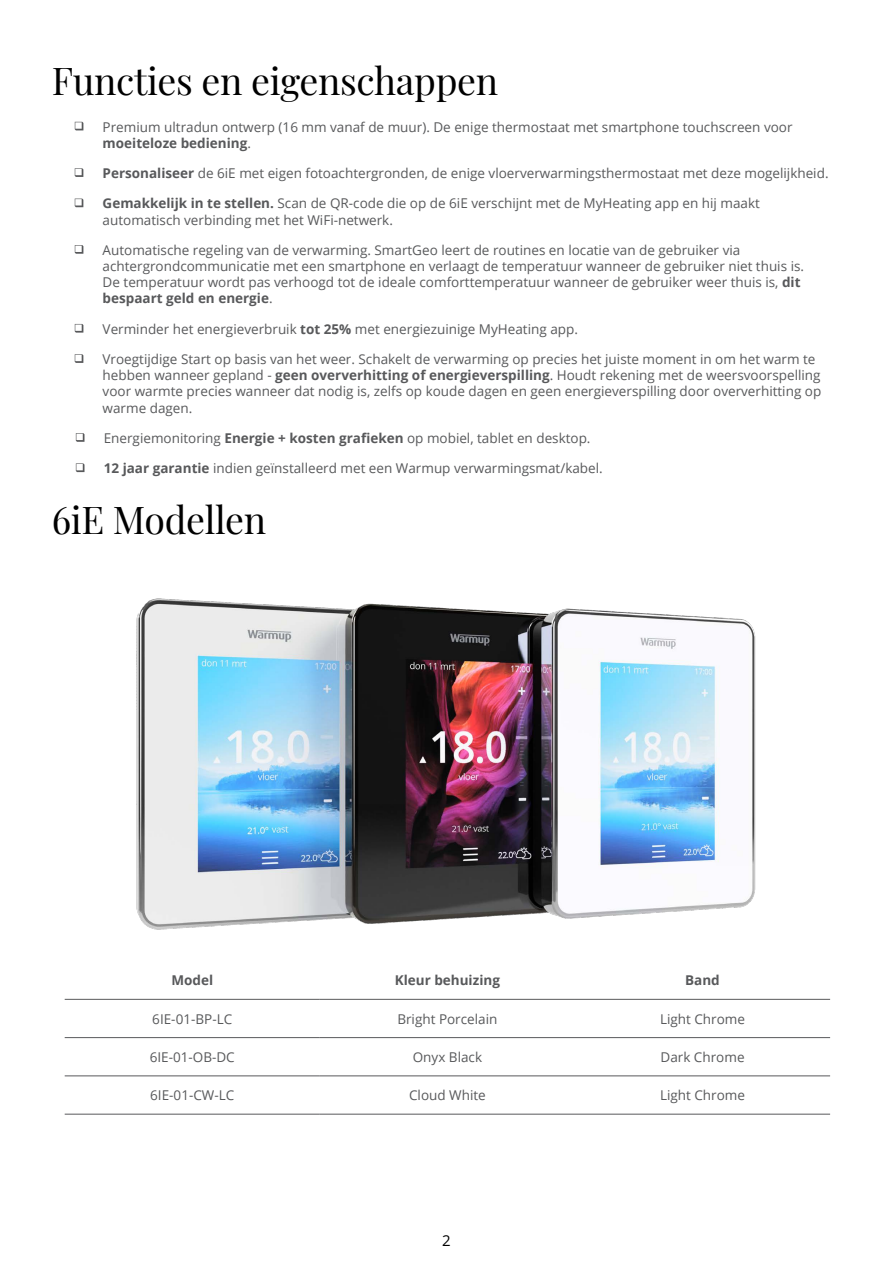
<style>
.page{position:relative;width:893px;height:1263px;background:#fff}
.page>*{position:absolute;margin:0;border:0;box-sizing:border-box;transform-origin:0 0}
.t1{font:37.5px "Playfair Display";letter-spacing:-.01em;color:#000}
.t2{font:15px "Open Sans";color:#000}
.t3{font:13.5px/16.2px "Open Sans";color:#58595b}
.t4{font:700 13.5px "Open Sans";color:#58595b}
.s1{font-weight:700}
</style>
<div class="page">
<svg style="left:75px;top:245px;width:8px;height:9px"></svg>
<svg style="left:75px;top:122px;width:8px;height:8px"></svg>
<svg style="left:75px;top:168px;width:8px;height:9px"></svg>
<svg style="left:75px;top:199px;width:8px;height:8px"></svg>
<svg style="left:75px;top:324px;width:8px;height:9px"></svg>
<svg style="left:75px;top:354px;width:8px;height:9px"></svg>
<svg style="left:76px;top:433px;width:9px;height:9px"></svg>
<svg style="left:76px;top:463px;width:9px;height:9px"></svg>
<img style="left:136px;top:598px;width:620px;height:332px">
<hr style="left:65px;top:999px;width:255px;height:1px;background:#58595b">
<hr style="left:320px;top:999px;width:255px;height:1px;background:#58595b">
<hr style="left:575px;top:999px;width:255px;height:1px;background:#58595b">
<hr style="left:65px;top:1037px;width:255px;height:1px;background:#58595b">
<hr style="left:320px;top:1037px;width:255px;height:1px;background:#58595b">
<hr style="left:575px;top:1037px;width:255px;height:1px;background:#58595b">
<hr style="left:65px;top:1075px;width:255px;height:1px;background:#58595b">
<hr style="left:320px;top:1075px;width:255px;height:1px;background:#58595b">
<hr style="left:575px;top:1075px;width:255px;height:1px;background:#58595b">
<hr style="left:65px;top:1114px;width:255px;height:1px;background:#58595b">
<hr style="left:320px;top:1114px;width:255px;height:1px;background:#58595b">
<hr style="left:575px;top:1114px;width:255px;height:1px;background:#58595b">
<h1 class="t1" style="left:52px;top:51px;width:448px">Functies en eigenschappen</h1>
<p class="t3" style="left:103px;top:118px;width:691px">Premium ultradun ontwerp (16 mm vanaf de muur). De enige thermostaat met smartphone touchscreen voor <span class="s1">moeiteloze bediening</span>.</p>
<p class="t3" style="left:103px;top:165px;width:727px"><span class="s1">Personaliseer</span> de 6iE met eigen fotoachtergronden, de enige vloerverwarmingsthermostaat met deze mogelijkheid.</p>
<p class="t3" style="left:103px;top:195px;width:659px"><span class="s1">Gemakkelijk in te stellen.</span> Scan de QR-code die op de 6iE verschijnt met de MyHeating app en hij maakt automatisch verbinding met het WiFi-netwerk.</p>
<p class="t3" style="left:103px;top:241px;width:703px">Automatische regeling van de verwarming. SmartGeo leert de routines en locatie van de gebruiker via achtergrondcommunicatie met een smartphone en verlaagt de temperatuur wanneer de gebruiker niet thuis is.<br>De temperatuur wordt pas verhoogd tot de ideale comforttemperatuur wanneer de gebruiker weer thuis is, <span class="s1">dit bespaart geld en energie</span>.</p>
<p class="t3" style="left:103px;top:320px;width:477px">Verminder het energieverbruik <span class="s1">tot 25%</span> met energiezuinige MyHeating app.</p>
<p class="t3" style="left:103px;top:351px;width:720px">Vroegtijdige Start op basis van het weer. Schakelt de verwarming op precies het juiste moment in om het warm te hebben wanneer gepland - <span class="s1">geen oververhitting of energieverspilling</span>. Houdt rekening met de weersvoorspelling voor warmte precies wanneer dat nodig is, zelfs op koude dagen en geen energieverspilling door oververhitting op warme dagen.</p>
<p class="t3" style="left:104px;top:429px;width:488px">Energiemonitoring <span class="s1">Energie + kosten grafieken</span> op mobiel, tablet en desktop.</p>
<p class="t3" style="left:104px;top:460px;width:501px"><span class="s1">12 jaar garantie</span> indien geïnstalleerd met een Warmup verwarmingsmat/kabel.</p>
<h1 class="t1" style="left:52px;top:491px;width:216px">6iE Modellen</h1>
<p class="t4" style="left:171px;top:971px;width:43px">Model</p>
<p class="t4" style="left:395px;top:971px;width:107px">Kleur behuizing</p>
<p class="t4" style="left:685px;top:971px;width:36px">Band</p>
<p class="t3" style="left:152px;top:1010px;width:81px">6IE-01-BP-LC</p>
<p class="t3" style="left:397px;top:1010px;width:102px">Bright Porcelain</p>
<p class="t3" style="left:660px;top:1010px;width:86px">Light Chrome</p>
<p class="t3" style="left:150px;top:1048px;width:87px">6IE-01-OB-DC</p>
<p class="t3" style="left:413px;top:1048px;width:71px">Onyx Black</p>
<p class="t3" style="left:660px;top:1048px;width:86px">Dark Chrome</p>
<p class="t3" style="left:150px;top:1087px;width:86px">6IE-01-CW-LC</p>
<p class="t3" style="left:409px;top:1087px;width:78px">Cloud White</p>
<p class="t3" style="left:660px;top:1087px;width:86px">Light Chrome</p>
<p class="t2" style="left:442px;top:1230px;width:10px">2</p>
</div>
